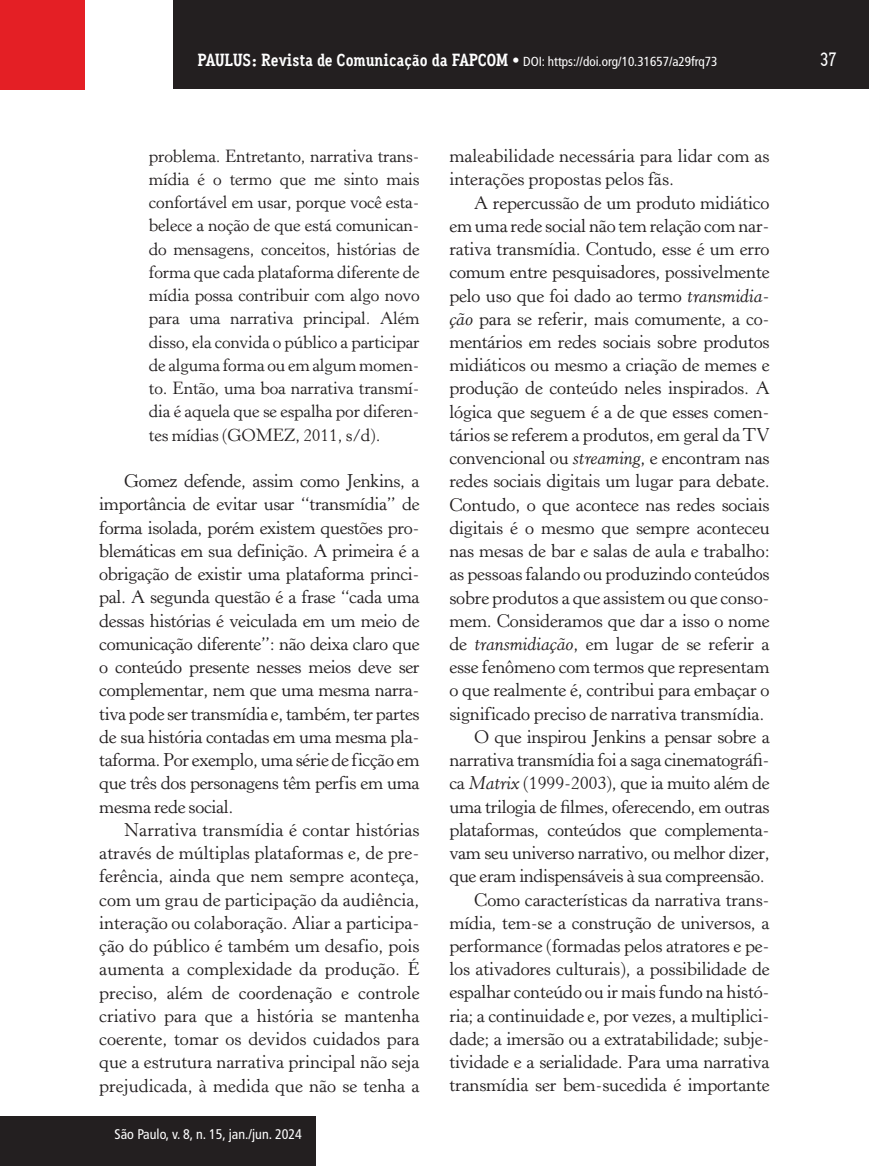
<style>
.page{position:relative;width:869px;height:1166px;background:#fff}
.page>*{position:absolute;margin:0;border:0;box-sizing:border-box;transform-origin:0 0}
.t1{font:500 19.25px "Aaux Office";color:#fff}
.t2{font:18.38px/23.3px "Horley Old Style";letter-spacing:-.01em;color:#231f20;text-align:justify}
.t3{font:17.5px/23.3px "Horley Old Style";letter-spacing:-.01em;color:#231f20;text-align:justify}
.t4{font:condensed 14px "Frutiger LT Std";color:#fff}
.t5{font:condensed 13.12px "Frutiger LT Std";color:#fff}
.s1{font-family:"Aaux Office";font-weight:700;font-stretch:normal;font-size:17.5px}
.s2{font-family:"Aaux Office";font-weight:500;font-stretch:normal;font-size:17.5px}
.s3{font-style:italic}
</style>
<div class="page">
<div style="left:173px;top:0;width:695px;height:89px;background:#231f20"></div>
<div style="left:0;top:0;width:85px;height:90px;background:#e41f25"></div>
<div style="left:1px;top:1116px;width:314px;height:50px;background:#231f20"></div>
<p class="t5" style="left:197px;top:53px;width:521px"><span class="s1">PAULUS: Revista de Comunicação da FAPCOM</span> <span class="s2">•</span> DOI: https://doi.org/10.31657/a29frq73</p>
<p class="t1" style="left:819px;top:48px;width:19px">37</p>
<p class="t3" style="left:149px;top:144px;width:272px">problema. Entretanto, narrativa trans&shy;mídia é o termo que me sinto mais confortável em usar, porque você esta&shy;belece a noção de que está comunican&shy;do mensagens, conceitos, histórias de forma que cada plataforma diferente de mídia possa contribuir com algo novo para uma narrativa principal. Além disso, ela convida o público a participar de alguma forma ou em algum momen&shy;to. Então, uma boa narrativa transmí&shy;dia é aquela que se espalha por diferen&shy;tes mídias (GOMEZ, 2011, s/d).</p>
<p class="t2" style="left:99px;top:470px;width:322px;text-indent:25px">Gomez defende, assim como Jenkins, a importância de evitar usar “transmídia” de forma isolada, porém existem questões pro&shy;blemáticas em sua definição. A primeira é a obrigação de existir uma plataforma princi&shy;pal. A segunda questão é a frase “cada uma dessas histórias é veiculada em um meio de comunicação diferente”: não deixa claro que o conteúdo presente nesses meios deve ser complementar, nem que uma mesma narra&shy;tiva pode ser transmídia e, também, ter partes de sua história contadas em uma mesma pla&shy;taforma. Por exemplo, uma série de ficção em que três dos personagens têm perfis em uma mesma rede social.</p>
<p class="t2" style="left:99px;top:818px;width:321px;text-indent:25px">Narrativa transmídia é contar histórias através de múltiplas plataformas e, de pre&shy;ferência, ainda que nem sempre aconteça, com um grau de participação da audiência, interação ou colaboração. Aliar a participa&shy;ção do público é também um desafio, pois aumenta a complexidade da produção. É preciso, além de coordenação e controle criativo para que a história se mantenha coerente, tomar os devidos cuidados para que a estrutura narrativa principal não seja prejudicada, à medida que não se tenha a</p>
<p class="t4" style="left:114px;top:1126px;width:189px">São Paulo, v. 8, n. 15, jan./jun. 2024</p>
<p class="t2" style="left:449px;top:145px;width:321px">maleabilidade necessária para lidar com as interações propostas pelos fãs.</p>
<p class="t2" style="left:449px;top:191px;width:322px;text-align:right">A repercussão de um produto midiático em uma rede social não tem relação com nar&shy;rativa transmídia. Contudo, esse é um erro comum entre pesquisadores, possivelmente pelo uso que foi dado ao termo <span class="s3">transmidia&shy;ção</span> para se referir, mais comumente, a co&shy;mentários em redes sociais sobre produtos midiáticos ou mesmo a criação de memes e produção de conteúdo neles inspirados. A lógica que seguem é a de que esses comen&shy;tários se referem a produtos, em geral da TV convencional ou <span class="s3">streaming</span>, e encontram nas redes sociais digitais um lugar para debate.<br>Contudo, o que acontece nas redes sociais digitais é o mesmo que sempre aconteceu nas mesas de bar e salas de aula e trabalho: as pessoas falando ou produzindo conteúdos sobre produtos a que assistem ou que conso&shy;mem. Consideramos que dar a isso o nome de <span class="s3">transmidiação</span>, em lugar de se referir a esse fenômeno com termos que representam o que realmente é, contribui para embaçar o significado preciso de narrativa transmídia.<br>O que inspirou Jenkins a pensar sobre a narrativa transmídia foi a saga cinematográfi&shy;ca <span class="s3">Matrix</span> (1999-2003), que ia muito além de uma trilogia de filmes, oferecendo, em outras plataformas, conteúdos que complementa&shy;vam seu universo narrativo, ou melhor dizer, que eram indispensáveis à sua compreensão.<br>Como características da narrativa trans&shy;mídia, tem-se a construção de universos, a performance (formadas pelos atratores e pe&shy;los ativadores culturais), a possibilidade de espalhar conteúdo ou ir mais fundo na histó&shy;ria; a continuidade e, por vezes, a multiplici&shy;dade; a imersão ou a extratabilidade; subje&shy;tividade e a serialidade. Para uma narrativa transmídia ser bem-sucedida é importante</p>
</div>
